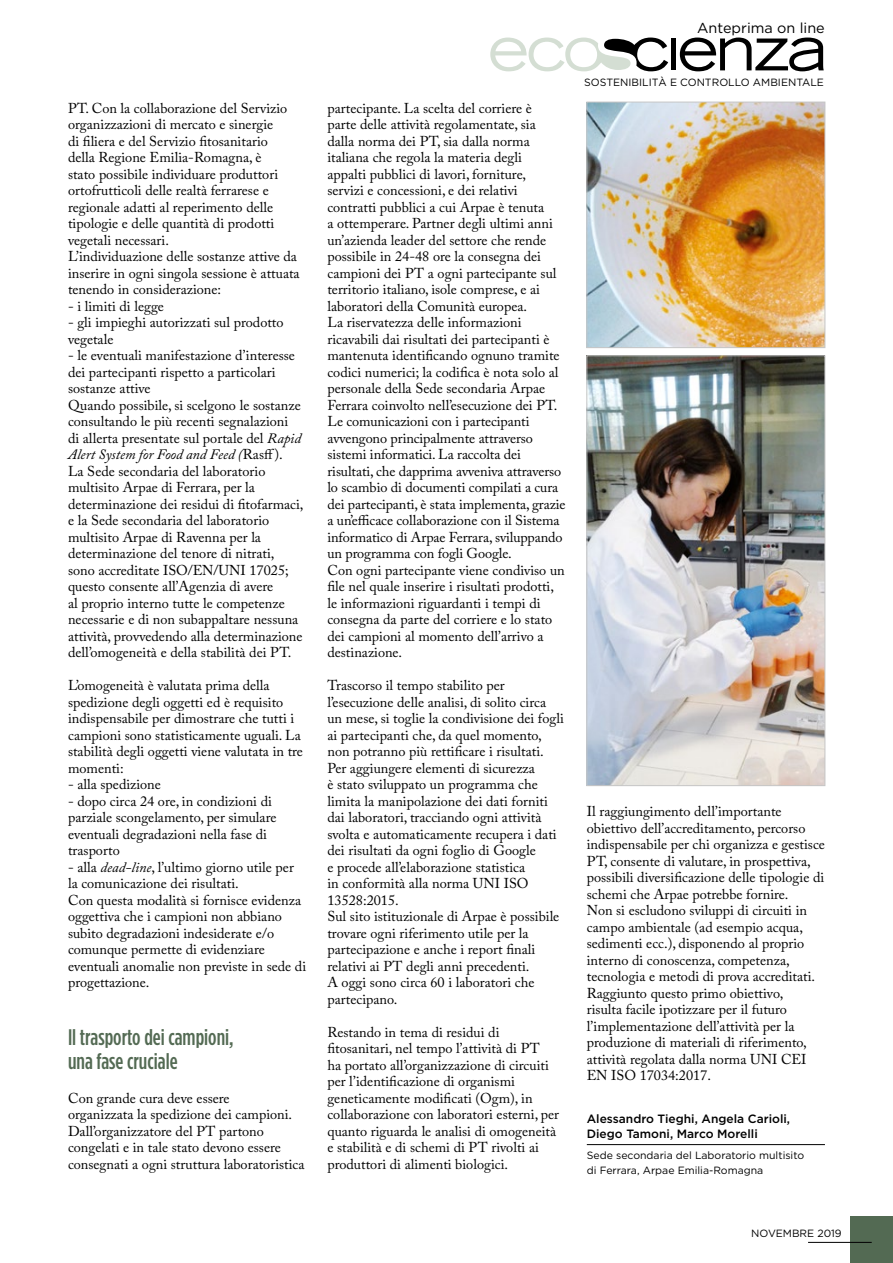
<style>
.page{position:relative;width:893px;height:1263px;background:#fff}
.page>*{position:absolute;margin:0;border:0;box-sizing:border-box;transform-origin:0 0}
.t1{font:500 condensed 22.5px/24px "Gotham HTF";color:#536a53}
.t2{font:14.4px "Gotham";color:#000}
.t3{font:14.25px/16.5px "Adobe Caslon Pro";color:#000}
.t4{font:500 12px/15px "Gotham HTF";color:#000}
.t5{font:10.5px/15px "Gotham HTF";color:#000}
.t6{font:10.5px "Gotham";color:#000}
.s1{font-style:italic}
</style>
<div class="page">
<div style="left:850px;top:1216px;width:43px;height:47px;background:#536a53"></div>
<hr style="left:808px;top:1242px;width:64px;height:1px;background:#000">
<hr style="left:587px;top:1144px;width:238px;height:1px;background:#000">
<img style="left:589px;top:358px;width:234px;height:426px">
<div style="left:587px;top:356px;width:238px;height:430px;border:1px solid #c6c6c6"></div>
<img style="left:589px;top:104px;width:234px;height:242px">
<div style="left:587px;top:102px;width:238px;height:246px;border:1px solid #c6c6c6"></div>
<div style="left:671px;top:39px;width:5px;height:31px;background:#000"></div>
<svg style="left:680px;top:38px;width:144px;height:33px"></svg>
<svg style="left:490px;top:38px;width:178px;height:33px"></svg>
<p class="t3" style="left:68px;top:99px;width:233px">PT. Con la collaborazione del Servizio organizzazioni di mercato e sinergie<br>di filiera e del Servizio fitosanitario<br>della Regione Emilia-Romagna, è<br>stato possibile individuare produttori ortofrutticoli delle realtà ferrarese e regionale adatti al reperimento delle tipologie e delle quantità di prodotti vegetali necessari.<br>L’individuazione delle sostanze attive da inserire in ogni singola sessione è attuata tenendo in considerazione:</p>
<p class="t3" style="left:68px;top:297px;width:97px">- i limiti di legge</p>
<p class="t3" style="left:68px;top:314px;width:217px">- gli impieghi autorizzati sul prodotto vegetale</p>
<p class="t3" style="left:68px;top:347px;width:237px">- le eventuali manifestazione d’interesse dei partecipanti rispetto a particolari sostanze attive<br>Quando possibile, si scelgono le sostanze consultando le più recenti segnalazioni<br>di allerta presentate sul portale del <span class="s1">Rapid Alert System for Food and Feed (</span>Rasff).<br>La Sede secondaria del laboratorio multisito Arpae di Ferrara, per la determinazione dei residui di fitofarmaci, e la Sede secondaria del laboratorio multisito Arpae di Ravenna per la determinazione del tenore di nitrati, sono accreditate ISO/EN/UNI 17025; questo consente all’Agenzia di avere<br>al proprio interno tutte le competenze necessarie e di non subappaltare nessuna attività, provvedendo alla determinazione dell’omogeneità e della stabilità dei PT.</p>
<p class="t3" style="left:68px;top:677px;width:236px">L’omogeneità è valutata prima della spedizione degli oggetti ed è requisito indispensabile per dimostrare che tutti i campioni sono statisticamente uguali. La stabilità degli oggetti viene valutata in tre momenti:</p>
<p class="t3" style="left:68px;top:776px;width:94px">- alla spedizione</p>
<p class="t3" style="left:68px;top:792px;width:210px">- dopo circa 24 ore, in condizioni di parziale scongelamento, per simulare eventuali degradazioni nella fase di trasporto</p>
<p class="t3" style="left:68px;top:858px;width:240px">- alla <span class="s1">dead-line</span>, l’ultimo giorno utile per la comunicazione dei risultati.<br>Con questa modalità si fornisce evidenza oggettiva che i campioni non abbiano subito degradazioni indesiderate e/o comunque permette di evidenziare eventuali anomalie non previste in sede di progettazione.</p>
<h1 class="t1" style="left:68px;top:1025px;width:167px">Il trasporto dei campioni, una fase cruciale</h1>
<p class="t3" style="left:68px;top:1089px;width:238px">Con grande cura deve essere<br>organizzata la spedizione dei campioni.<br>Dall’organizzatore del PT partono congelati e in tale stato devono essere consegnati a ogni struttura laboratoristica</p>
<p class="t3" style="left:327px;top:99px;width:240px">partecipante. La scelta del corriere è<br>parte delle attività regolamentate, sia dalla norma dei PT, sia dalla norma italiana che regola la materia degli<br>appalti pubblici di lavori, forniture, servizi e concessioni, e dei relativi contratti pubblici a cui Arpae è tenuta<br>a ottemperare. Partner degli ultimi anni un’azienda leader del settore che rende possibile in 24-48 ore la consegna dei campioni dei PT a ogni partecipante sul territorio italiano, isole comprese, e ai laboratori della Comunità europea.<br>La riservatezza delle informazioni ricavabili dai risultati dei partecipanti è mantenuta identificando ognuno tramite codici numerici; la codifica è nota solo al personale della Sede secondaria Arpae Ferrara coinvolto nell’esecuzione dei PT.<br>Le comunicazioni con i partecipanti avvengono principalmente attraverso sistemi informatici. La raccolta dei risultati, che dapprima avveniva attraverso lo scambio di documenti compilati a cura dei partecipanti, è stata implementa, grazie a un’efficace collaborazione con il Sistema informatico di Arpae Ferrara, sviluppando un programma con fogli Google.<br>Con ogni partecipante viene condiviso un file nel quale inserire i risultati prodotti, le informazioni riguardanti i tempi di consegna da parte del corriere e lo stato dei campioni al momento dell’arrivo a destinazione.</p>
<p class="t3" style="left:327px;top:677px;width:238px">Trascorso il tempo stabilito per l’esecuzione delle analisi, di solito circa un mese, si toglie la condivisione dei fogli ai partecipanti che, da quel momento, non potranno più rettificare i risultati.<br>Per aggiungere elementi di sicurezza<br>è stato sviluppato un programma che limita la manipolazione dei dati forniti dai laboratori, tracciando ogni attività svolta e automaticamente recupera i dati dei risultati da ogni foglio di Google<br>e procede all’elaborazione statistica<br>in conformità alla norma UNI ISO 13528:2015.<br>Sul sito istituzionale di Arpae è possibile trovare ogni riferimento utile per la partecipazione e anche i report finali relativi ai PT degli anni precedenti.<br>A oggi sono circa 60 i laboratori che partecipano.</p>
<p class="t3" style="left:327px;top:1023px;width:233px">Restando in tema di residui di fitosanitari, nel tempo l’attività di PT<br>ha portato all’organizzazione di circuiti per l’identificazione di organismi geneticamente modificati (Ogm), in collaborazione con laboratori esterni, per quanto riguarda le analisi di omogeneità e stabilità e di schemi di PT rivolti ai produttori di alimenti biologici.</p>
<p class="t2" style="left:697px;top:20px;width:129px">Anteprima on line</p>
<p class="t6" style="left:584px;top:76px;width:241px">SOSTENIBILITÀ E CONTROLLO AMBIENTALE</p>
<p class="t3" style="left:587px;top:803px;width:240px">Il raggiungimento dell’importante obiettivo dell’accreditamento, percorso indispensabile per chi organizza e gestisce PT, consente di valutare, in prospettiva, possibili diversificazione delle tipologie di schemi che Arpae potrebbe fornire.<br>Non si escludono sviluppi di circuiti in campo ambientale (ad esempio acqua, sedimenti ecc.), disponendo al proprio interno di conoscenza, competenza, tecnologia e metodi di prova accreditati.<br>Raggiunto questo primo obiettivo,<br>risulta facile ipotizzare per il futuro l’implementazione dell’attività per la produzione di materiali di riferimento, attività regolata dalla norma UNI CEI EN ISO 17034:2017.</p>
<p class="t4" style="left:587px;top:1111px;width:205px">Alessandro Tieghi, Angela Carioli,<br>Diego Tamoni, Marco Morelli</p>
<p class="t5" style="left:587px;top:1148px;width:219px">Sede secondaria del Laboratorio multisito di Ferrara, Arpae Emilia-Romagna</p>
<p class="t6" style="left:751px;top:1228px;width:92px">NOVEMBRE 2019</p>
</div>
